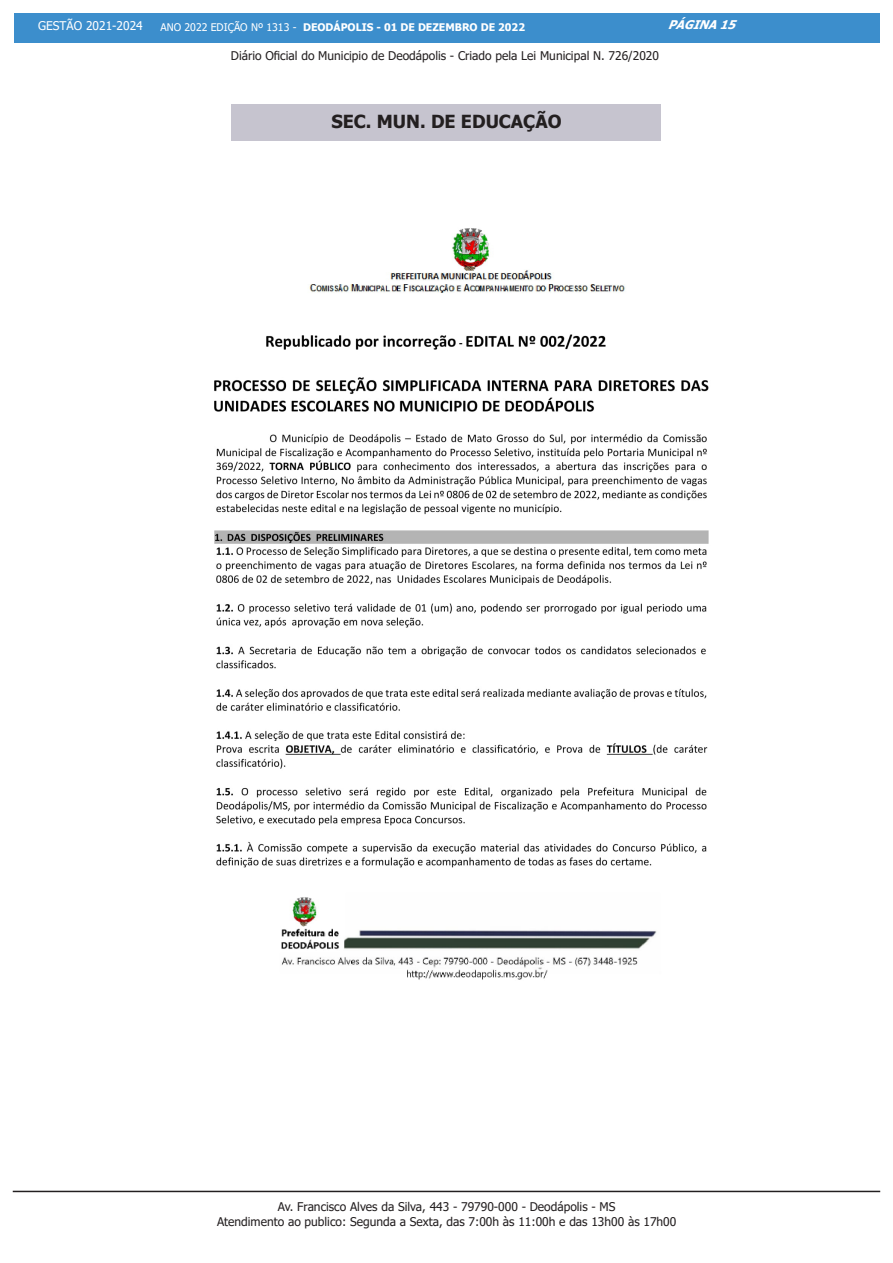
<style>
.page{position:relative;width:893px;height:1263px;background:#fff}
.page>*{position:absolute;margin:0;border:0;box-sizing:border-box;transform-origin:0 0}
.t1{font:700 18px "Tahoma";color:#231f20}
.t2{font:12px/14.4px "Tahoma";color:#231f20;text-align:center}
.t3{font:12px "Tahoma";color:#fff}
.t4{font:italic 700 12px "Tahoma";color:#fff}
.t5{font:700 10.5px "Tahoma";color:#fff}
.s1{font-weight:400}
</style>
<div class="page">
<div style="left:14px;top:14px;width:865px;height:29px;background:#3c8ecc"></div>
<hr style="left:13px;top:1191px;width:867px;height:1px;background:#231f20">
<div style="left:232px;top:104px;width:429px;height:36px;background:#c6c4cf"></div>
<img style="left:214px;top:228px;width:495px;height:752px">
<p class="t3" style="left:38px;top:18px;width:106px">GESTÃO 2021-2024</p>
<p class="t5" style="left:161px;top:20px;width:366px"><span class="s1">ANO 2022 EDIÇÃO Nº 1313 -</span> DEODÁPOLIS - 01 DE DEZEMBRO DE 2022</p>
<p class="t4" style="left:668px;top:16px;width:75px">PÁGINA15</p>
<p class="t2" style="left:231px;top:49px;width:430px">Diário Oficial do Municipio de Deodápolis - Criado pela Lei Municipal N. 726/2020</p>
<p class="t1" style="left:331px;top:108px;width:232px">SEC. MUN. DE EDUCAÇÃO</p>
<p class="t2" style="left:217px;top:1200px;width:461px">Av. Francisco Alves da Silva, 443 - 79790-000 - Deodápolis - MS<br>Atendimento ao publico: Segunda a Sexta, das 7:00h às 11:00h e das 13h00 às 17h00</p>
</div>
